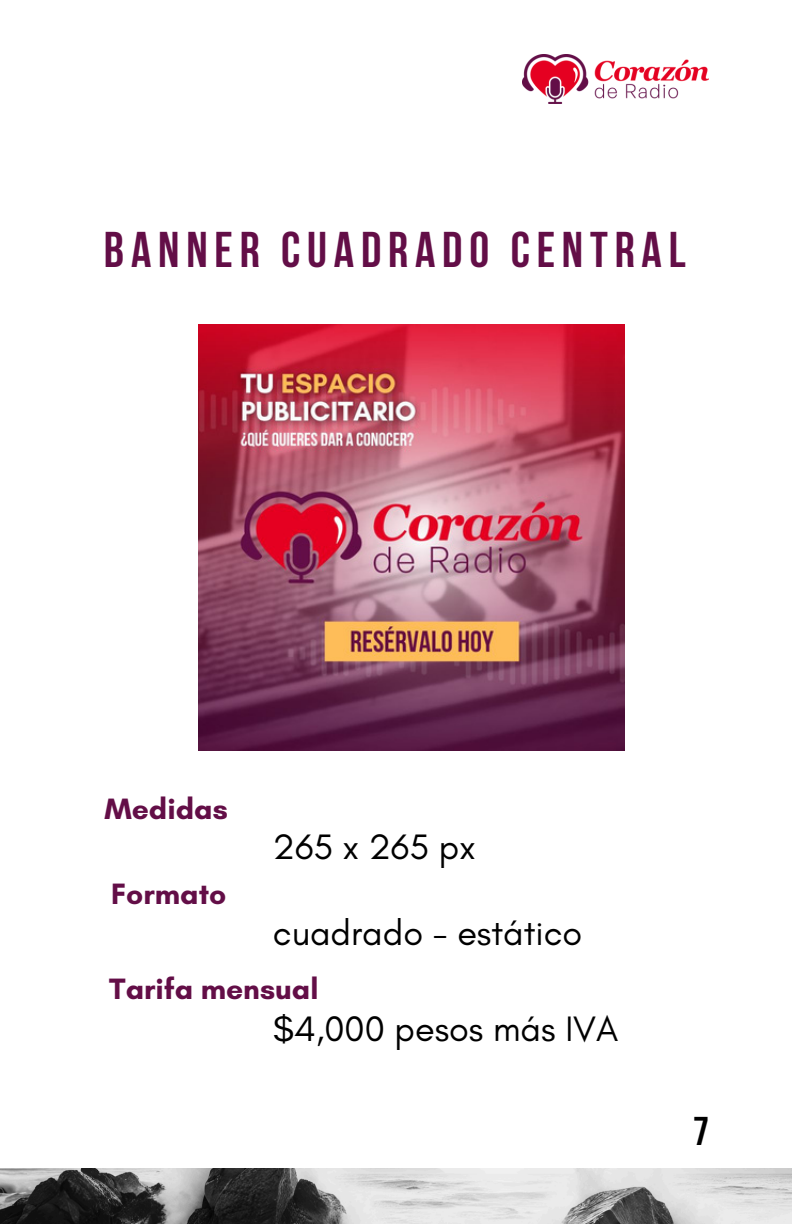
<style>
.page{position:relative;width:792px;height:1224px;background:#fff}
.page>*{position:absolute;margin:0;border:0;box-sizing:border-box;transform-origin:0 0}
.t1{font:700 50px "Bebas Neue";letter-spacing:.135em;color:#630e47}
.t2{font:700 40px "Bebas Neue";color:#000}
.t3{font:36px "Glacial Indifference";color:#000}
.t4{font:700 30px "Glacial Indifference";color:#630e47}
</style>
<div class="page">
<img style="left:198px;top:325px;width:426px;height:426px">
<img style="left:523px;top:54px;width:186px;height:50px">
<img style="left:0;top:1168px;width:792px;height:56px">
<p class="t1" style="left:104px;top:229px;width:583px">BANNER CUADRADO CENTRAL</p>
<h2 class="t4" style="left:104px;top:790px;width:125px">Medidas</h2>
<p class="t4" style="left:111px;top:876px;width:117px">Formato</p>
<h2 class="t3" style="left:273px;top:825px;width:204px">265 x 265 px</h2>
<h2 class="t3" style="left:273px;top:911px;width:311px">cuadrado - estático</h2>
<p class="t4" style="left:109px;top:971px;width:211px">Tarifa mensual</p>
<p class="t3" style="left:273px;top:1006px;width:347px">$4,000 pesos más IVA</p>
<p class="t2" style="left:693px;top:1115px;width:17px">7</p>
</div>
